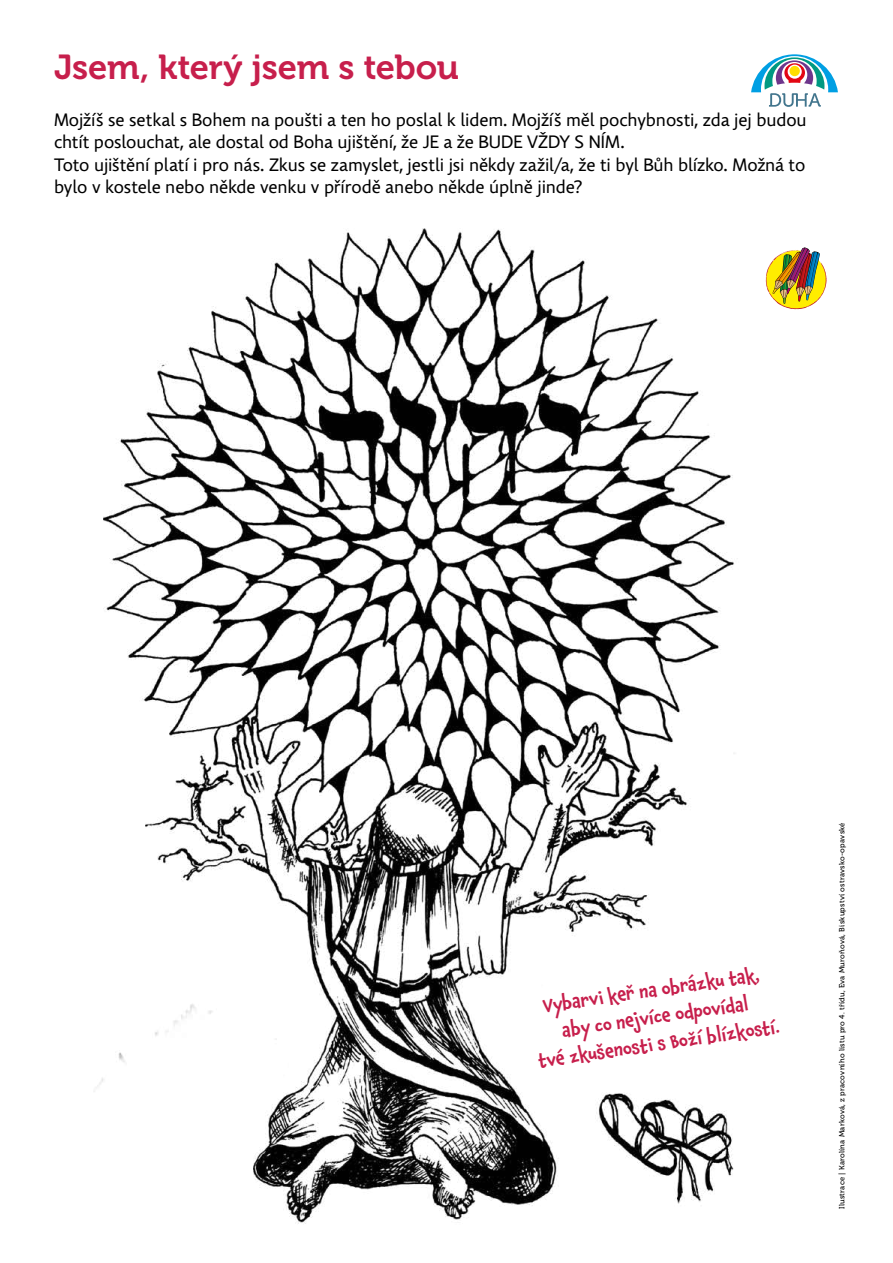
<style>
.page{position:relative;width:893px;height:1263px;background:#fff}
.page>*{position:absolute;margin:0;border:0;box-sizing:border-box;transform-origin:0 0}
.t1{font:34.5px "Museo 700";letter-spacing:-.005em;color:#c71f4c}
.t2{font:18px/22.5px "Comenia Sans";letter-spacing:-.01em;color:#000}
.t3{font:500 18px/27px "Chaloops W00";color:#c71f4c;text-align:center}
.t4{font:7.5px "Museo 500";letter-spacing:.03em;color:#000}
</style>
<div class="page">
<img style="left:94px;top:228px;width:641px;height:996px">
<svg style="left:751px;top:54px;width:87px;height:53px"></svg>
<img style="left:765px;top:247px;width:62px;height:63px">
<h1 class="t1" style="left:54px;top:48px;width:406px">Jsem, který jsem s tebou</h1>
<p class="t2" style="left:54px;top:109px;width:754px">Mojžíš se setkal s Bohem na poušti a ten ho poslal k lidem. Mojžíš měl pochybnosti, zda jej budou chtít poslouchat, ale dostal od Boha ujištění, že JE a že BUDE VŽDY S NÍM.<br>Toto ujištění platí i pro nás. Zkus se zamyslet, jestli jsi někdy zažil/a, že ti byl Bůh blízko. Možná to bylo v kostele nebo někde venku v přírodě anebo někde úplně jinde?</p>
<p class="t3" style="left:529px;top:993px;width:245px;rotate:-8deg">Vybarvi keř na obrázku tak, aby co nejvíce odpovídal<br>tvé zkušenosti s Boží blízkostí.</p>
<p class="t4" style="left:838px;top:1209px;width:388px;rotate:-90deg">Ilustrace | Karolína Marková, z pracovního listu pro 4. třídu, Eva Muroňová, Biskupství ostravsko-opavské</p>
</div>
